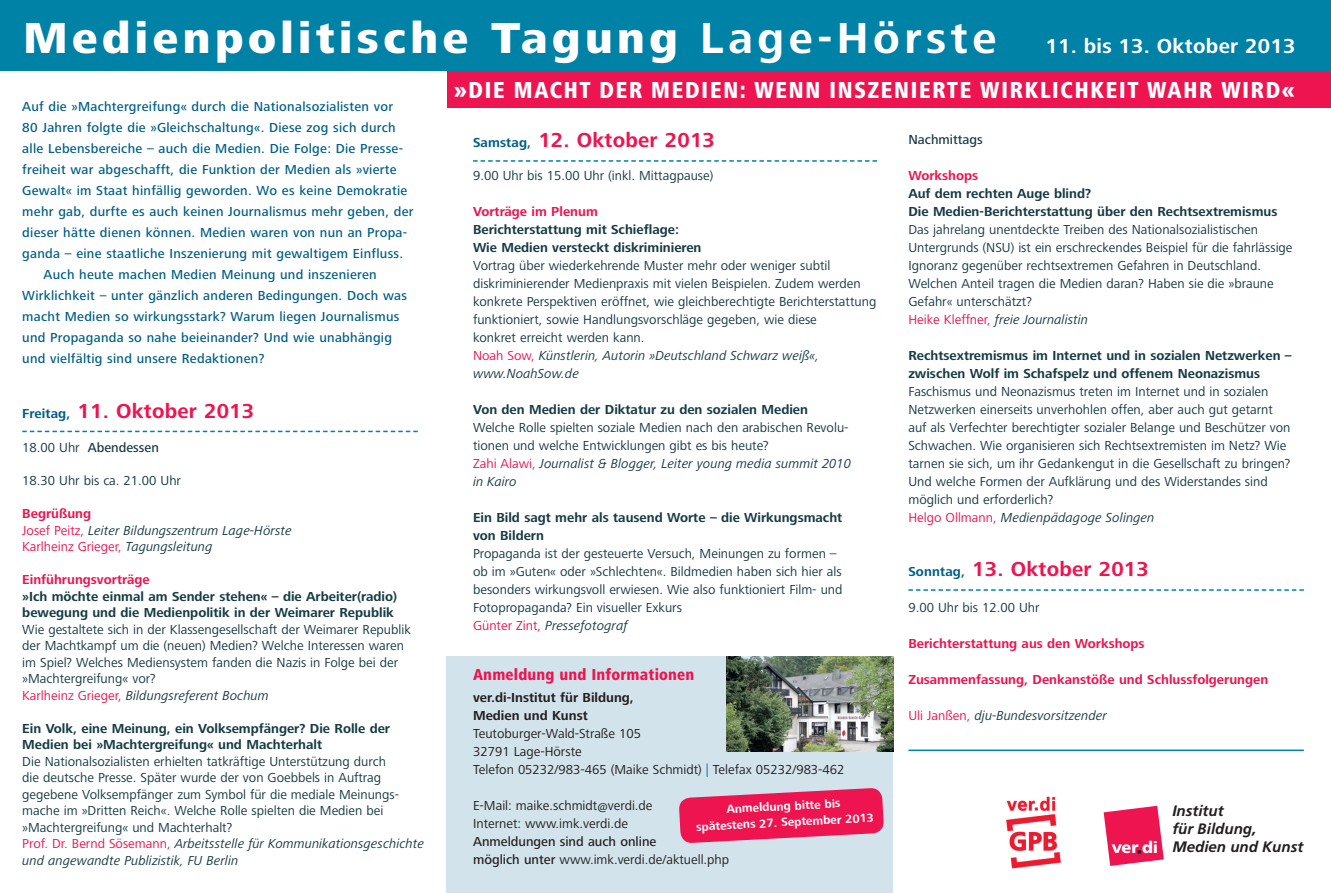
<style>
.page{position:relative;width:1331px;height:893px;background:#fff}
.page>*{position:absolute;margin:0;border:0;box-sizing:border-box;transform-origin:0 0}
.t1{font:800 45px "Frutiger Next LT";letter-spacing:.1em;color:#fff}
.t2{font:800 condensed 24px "Frutiger Next LT";letter-spacing:.05em;color:#fff}
.t3{font:700 21px "Frutiger Next LT";letter-spacing:.01em;color:#ed1450}
.t4{font:700 21px "Frutiger Next LT";letter-spacing:.015em;color:#fff}
.t5{font:800 condensed 16.5px "Frutiger Next LT";letter-spacing:.01em;color:#ed1450}
.t6{font:900 16.2px "Frutiger";color:#fff}
.t7{font:italic 700 15.15px/18.1px "Frutiger";color:#231f20}
.t8{font:13.5px/18px "Frutiger Next LT";color:#163b44}
.t9{font:500 13.5px "Frutiger Next LT";letter-spacing:.02em;color:#005e86}
.t10{font:700 13.5px/18px "Frutiger Next LT";color:#163b44}
.t11{font:13.5px/18px "Frutiger Next LT";color:#231f20}
.t12{font:700 13.5px "Frutiger Next LT";color:#ed1450}
.t13{font:italic 13.5px/16.5px "Frutiger Next LT";color:#163b44}
.t14{font:500 13.5px/18px "Frutiger Next LT";color:#231f20}
.t15{font:700 13.5px/18px "Frutiger Next LT";color:#231f20}
.t16{font:500 13.5px "Frutiger Next LT";color:#163b44}
.t17{font:700 12.15px/16.2px "Frutiger Next LT";color:#fff;text-align:center}
.s1{font-weight:700}
.s2{font-stretch:normal}
.s3{font-size:13.5px;color:#005e86}
.s4{font-weight:400}
.s5{font-weight:700;font-style:normal;color:#ed1450}
.s6{font-style:normal;color:#ed1450}
.s7{color:#ed1450}
.s8{font-style:italic}
.s9{color:#0081a6}
</style>
<div class="page">
<div style="left:446px;top:657px;width:447px;height:236px;background:#d2e3ec"></div>
<div style="left:447px;top:67px;width:884px;height:40px;background:#ed1450"></div>
<div style="left:0;top:0;width:1331px;height:70px;background:#0081a6"></div>
<svg style="left:22px;top:431px;width:396px;height:1px"></svg>
<svg style="left:908px;top:589px;width:396px;height:2px"></svg>
<hr style="left:908px;top:749px;width:396px;height:2px;background:#0081a6">
<svg style="left:473px;top:160px;width:404px;height:2px"></svg>
<img style="left:726px;top:657px;width:167px;height:94px">
<img style="left:1006px;top:796px;width:55px;height:73px">
<svg style="left:679px;top:788px;width:205px;height:55px"></svg>
<svg style="left:1104px;top:806px;width:60px;height:60px"></svg>
<h1 class="t1" style="left:23px;top:13px;width:974px">Medienpolitische Tagung <span class="s1">Lage-Hörste</span></h1>
<h3 class="t4" style="left:1045px;top:35px;width:252px">11. bis 13. Oktober 2013</h3>
<h2 class="t2" style="left:454px;top:76px;width:842px"><span class="s2">»</span>DIE MACHT DER MEDIEN: WENN INSZENIERTE WIRKLICHKEIT WAHR WIRD<span class="s2">«</span></h2>
<p class="t9" style="left:22px;top:99px;width:372px">Auf die »Machtergreifung« durch die Nationalsozialisten vor</p>
<p class="t9" style="left:22px;top:120px;width:375px">80 Jahren folgte die »Gleichschaltung«. Diese zog sich durch</p>
<p class="t9" style="left:22px;top:141px;width:382px">alle Lebensbereiche – auch die Medien. Die Folge: Die Presse-</p>
<p class="t9" style="left:22px;top:162px;width:376px">freiheit war abgeschafft, die Funktion der Medien als »vierte</p>
<p class="t9" style="left:22px;top:183px;width:387px">Gewalt« im Staat hinfällig geworden. Wo es keine Demokratie</p>
<p class="t9" style="left:22px;top:204px;width:393px">mehr gab, durfte es auch keinen Journalismus mehr geben, der</p>
<p class="t9" style="left:22px;top:225px;width:386px">dieser hätte dienen können. Medien waren von nun an Propa-</p>
<p class="t9" style="left:22px;top:246px;width:382px">ganda – eine staatliche Inszenierung mit gewaltigem Einfluss.</p>
<p class="t9" style="left:44px;top:267px;width:335px">Auch heute machen Medien Meinung und inszenieren</p>
<p class="t9" style="left:22px;top:288px;width:386px">Wirklichkeit – unter gänzlich anderen Bedingungen. Doch was</p>
<p class="t9" style="left:22px;top:309px;width:379px">macht Medien so wirkungsstark? Warum liegen Journalismus</p>
<p class="t9" style="left:22px;top:330px;width:371px">und Propaganda so nahe beieinander? Und wie unabhängig</p>
<p class="t9" style="left:22px;top:351px;width:244px">und vielfältig sind unsere Redaktionen?</p>
<h3 class="t3" style="left:22px;top:399px;width:233px"><span class="s3">Freitag,</span> 11. Oktober 2013</h3>
<p class="t16" style="left:22px;top:440px;width:138px"><span class="s4">18.00 Uhr</span> Abendessen</p>
<p class="t8" style="left:22px;top:472px;width:160px">18.30 Uhr bis ca. 21.00 Uhr</p>
<p class="t13" style="left:22px;top:506px;width:271px"><span class="s5">Begrüßung<br></span><span class="s6">Josef Peitz,</span> Leiter Bildungszentrum Lage-Hörste<br><span class="s6">Karlheinz Grieger,</span> Tagungsleitung</p>
<p class="t12" style="left:22px;top:572px;width:129px">Einführungsvorträge</p>
<p class="t10" style="left:22px;top:588px;width:376px;line-height:16.5px">»Ich möchte einmal am Sender stehen« – die Arbeiter(radio) bewegung und die Medienpolitik in der Weimarer Republik</p>
<p class="t8" style="left:22px;top:621px;width:390px;line-height:16.5px">Wie gestaltete sich in der Klassengesellschaft der Weimarer Republik der Machtkampf um die (neuen) Medien? Welche Interessen waren im Spiel? Welches Mediensystem fanden die Nazis in Folge bei der »Machtergreifung« vor?<br><span class="s7">Karlheinz Grieger,</span> <span class="s8">Bildungsreferent Bochum</span></p>
<p class="t10" style="left:22px;top:720px;width:369px;line-height:16.5px">Ein Volk, eine Meinung, ein Volksempfänger? Die Rolle der<br>Medien bei »Machtergreifung« und Machterhalt</p>
<p class="t8" style="left:22px;top:753px;width:403px;line-height:16.5px">Die Nationalsozialisten erhielten tatkräftige Unterstützung durch<br>die deutsche Presse. Später wurde der von Goebbels in Auftrag gegebene Volksempfänger zum Symbol für die mediale Meinungs&shy;mache im »Dritten Reich«. Welche Rolle spielten die Medien bei »Machtergreifung« und Machterhalt?<br><span class="s7">Prof. Dr. Bernd Sösemann,</span> <span class="s8">Arbeitsstelle für Kommunikationsgeschichte und angewandte Publizistik, FU Berlin</span></p>
<h3 class="t3" style="left:473px;top:129px;width:243px"><span class="s3">Samstag,</span> 12. Oktober 2013</h3>
<p class="t8" style="left:473px;top:167px;width:242px">9.00 Uhr bis 15.00 Uhr (inkl. Mittagpause)</p>
<p class="t12" style="left:473px;top:204px;width:126px">Vorträge im Plenum</p>
<p class="t10" style="left:473px;top:221px;width:230px">Berichterstattung mit Schieflage:<br>Wie Medien versteckt diskriminieren</p>
<p class="t8" style="left:473px;top:257px;width:405px">Vortrag über wiederkehrende Muster mehr oder weniger subtil diskriminierender Medienpraxis mit vielen Beispielen. Zudem werden konkrete Perspektiven eröffnet, wie gleichberechtigte Berichterstattung funktioniert, sowie Handlungsvorschläge gegeben, wie diese<br>konkret erreicht werden kann.<br><span class="s7">Noah Sow,</span> <span class="s8">Künstlerin, Autorin »Deutschland Schwarz weiß«, www.NoahSow.de</span></p>
<p class="t10" style="left:473px;top:400px;width:336px">Von den Medien der Diktatur zu den sozialen Medien</p>
<p class="t8" style="left:473px;top:419px;width:380px">Welche Rolle spielten soziale Medien nach den arabischen Revolu&shy;tionen und welche Entwicklungen gibt es bis heute?<br><span class="s7">Zahi Alawi,</span> <span class="s8">Journalist &amp; Blogger, Leiter young media summit 2010 in Kairo</span></p>
<p class="t10" style="left:473px;top:508px;width:371px">Ein Bild sagt mehr als tausend Worte – die Wirkungsmacht von Bildern</p>
<p class="t8" style="left:473px;top:544px;width:371px">Propaganda ist der gesteuerte Versuch, Meinungen zu formen – ob im »Guten« oder »Schlechten«. Bildmedien haben sich hier als besonders wirkungsvoll erwiesen. Wie also funktioniert Film- und Fotopropaganda? Ein visueller Exkurs<br><span class="s7">Günter Zint,</span> <span class="s8">Pressefotograf</span></p>
<p class="t16" style="left:908px;top:132px;width:76px">Nachmittags</p>
<p class="t12" style="left:908px;top:168px;width:71px">Workshops</p>
<p class="t10" style="left:908px;top:184px;width:370px">Auf dem rechten Auge blind?<br>Die Medien-Berichterstattung über den Rechtsextremismus</p>
<p class="t8" style="left:908px;top:220px;width:386px">Das jahrelang unentdeckte Treiben des Nationalsozialistischen Untergrunds (NSU) ist ein erschreckendes Beispiel für die fahrlässige Ignoranz gegenüber rechtsextremen Gefahren in Deutschland.<br>Welchen Anteil tragen die Medien daran? Haben sie die »braune Gefahr« unterschätzt?<br><span class="s7">Heike Kleffner,</span> <span class="s8">freie Journalistin</span></p>
<p class="t10" style="left:908px;top:346px;width:385px">Rechtsextremismus im Internet und in sozialen Netzwerken – zwischen Wolf im Schafspelz und offenem Neonazismus</p>
<p class="t8" style="left:908px;top:382px;width:384px">Faschismus und Neonazismus treten im Internet und in sozialen Netzwerken einerseits unverhohlen offen, aber auch gut getarnt auf als Verfechter berechtigter sozialer Belange und Beschützer von Schwachen. Wie organisieren sich Rechtsextremisten im Netz? Wie tarnen sie sich, um ihr Gedankengut in die Gesellschaft zu bringen?<br>Und welche Formen der Aufklärung und des Widerstandes sind möglich und erforderlich?<br><span class="s7">Helgo Ollmann,</span> <span class="s8">Medienpädagoge Solingen</span></p>
<h3 class="t3" style="left:908px;top:557px;width:242px"><span class="s3">Sonntag,</span> 13. Oktober 2013</h3>
<p class="t8" style="left:908px;top:599px;width:133px">9.00 Uhr bis 12.00 Uhr</p>
<p class="t12" style="left:908px;top:636px;width:238px">Berichterstattung aus den Workshops</p>
<p class="t12" style="left:908px;top:672px;width:361px">Zusammenfassung, Denkanstöße und Schlussfolgerungen</p>
<p class="t13" style="left:908px;top:707px;width:200px"><span class="s6">Uli Janßen,</span> dju-Bundesvorsitzender</p>
<p class="t5" style="left:473px;top:665px;width:223px">ANMELDUNG UND INFORMATIONEN</p>
<p class="t15" style="left:473px;top:689px;width:162px">ver.di-Institut für Bildung,<br>Medien und Kunst</p>
<p class="t11" style="left:473px;top:725px;width:373px">Teutoburger-Wald-Straße 105<br>32791 Lage-Hörste<br>Telefon 05232/983-465 (Maike Schmidt) <span class="s9">|</span> Telefax 05232/983-462</p>
<p class="t11" style="left:473px;top:797px;width:181px">E-Mail: maike.schmidt@verdi.de<br>Internet: www.imk.verdi.de</p>
<p class="t14" style="left:473px;top:833px;width:258px">Anmeldungen sind auch online<br>möglich unter <span class="s4">www.imk.verdi.de/aktuell.php</span></p>
<p class="t6" style="left:1121px;top:837px;width:38px">er di</p>
<p class="t17" style="left:695px;top:803px;width:179px;rotate:-3deg">Anmeldung bitte bis<br>spätestens 27. September 2013</p>
<p class="t7" style="left:1172px;top:802px;width:132px">Institut<br>für Bildung,<br>Medien und Kunst</p>
</div>
